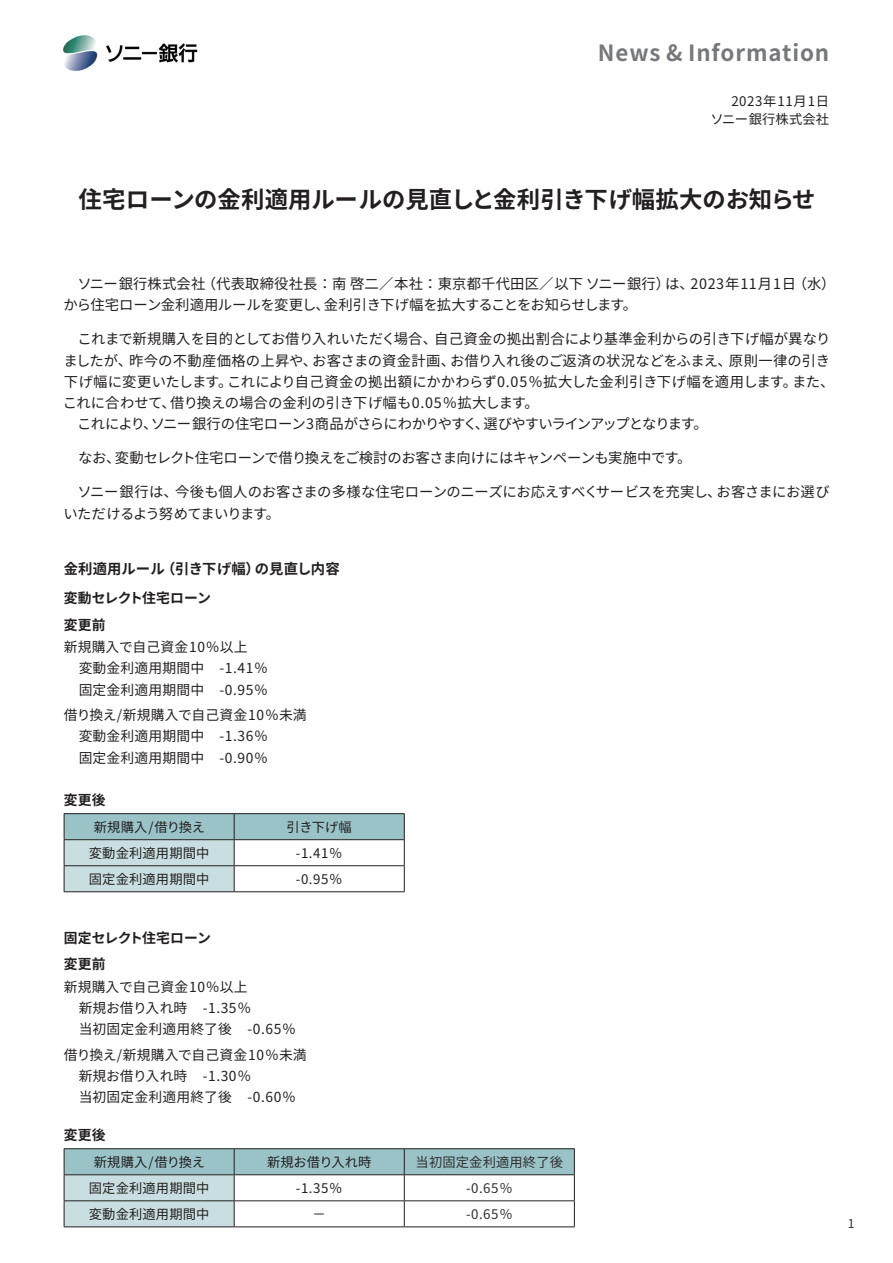
<style>
.page{position:relative;width:893px;height:1263px;background:#fff}
.page>*{position:absolute;margin:0;border:0;box-sizing:border-box;transform-origin:0 0}
.t1{font:700 23.4px "Noto Sans CJ Kjp";letter-spacing:-.005em;color:#231f20}
.t2{font:700 22.35px "Noto Sans CJ Kjp";letter-spacing:.04em;color:#76787b}
.t3{font:14.4px/21.3px "Noto Sans CJ Kjp";letter-spacing:-.005em;color:#231f20}
.t4{font:14.4px/21.3px "Noto Sans CJ Kjp";letter-spacing:-.045em;color:#231f20}
.t5{font:14.4px "Noto Sans CJ Kjp";letter-spacing:-.035em;color:#231f20}
.t6{font:14.4px "Noto Sans CJ Kjp";letter-spacing:-.025em;color:#231f20}
.t7{font:14.4px "Noto Sans CJ Kjp";letter-spacing:-.065em;color:#231f20}
.t8{font:700 14.4px "Noto Sans CJ Kjp";letter-spacing:-.005em;color:#231f20}
.t9{font:14.4px "Noto Sans CJ Kjp";letter-spacing:.025em;color:#231f20}
.t10{font:14.4px "Noto Sans CJ Kjp";letter-spacing:.06em;color:#231f20}
.t11{font:14.4px "Noto Sans CJ Kjp";letter-spacing:.015em;color:#231f20}
.t12{font:13.8px/21.3px "Noto Sans CJ Kjp";letter-spacing:.01em;color:#231f20}
.t13{font:700 13.8px/26.5px "Noto Sans CJ Kjp";letter-spacing:.01em;color:#231f20}
.t14{font:13.8px "Noto Sans CJ Kjp";letter-spacing:-.01em;color:#231f20}
.t15{font:13.35px "Noto Sans CJ Kjp";letter-spacing:.01em;color:#231f20}
.t16{font:13.35px "Noto Sans CJ Kjp";letter-spacing:.01em;color:#312f30}
.t17{font:13.35px/18px "Noto Sans CJ Kjp";letter-spacing:.04em;color:#231f20;text-align:right}
.t18{font:13.35px "Noto Sans CJ Kjp";letter-spacing:-.01em;color:#231f20}
.t19{font:12.15px "Noto Sans CJ Kjp";color:#312f30}
</style>
<div class="page">
<img style="left:62px;top:35px;width:136px;height:36px">
<hr style="left:64px;top:813px;width:170px;height:1px;background:#231f20">
<hr style="left:234px;top:813px;width:171px;height:1px;background:#231f20">
<svg style="left:64px;top:814px;width:341px;height:77px"></svg>
<hr style="left:64px;top:839px;width:170px;height:1px;background:#231f20">
<hr style="left:234px;top:839px;width:171px;height:1px;background:#231f20">
<hr style="left:64px;top:865px;width:170px;height:1px;background:#231f20">
<hr style="left:234px;top:865px;width:171px;height:1px;background:#231f20">
<hr style="left:64px;top:891px;width:170px;height:1px;background:#231f20">
<hr style="left:234px;top:891px;width:171px;height:1px;background:#231f20">
<hr style="left:64px;top:1148px;width:170px;height:1px;background:#231f20">
<hr style="left:234px;top:1148px;width:170px;height:1px;background:#231f20">
<hr style="left:404px;top:1148px;width:171px;height:1px;background:#231f20">
<svg style="left:64px;top:1149px;width:511px;height:77px"></svg>
<hr style="left:64px;top:1174px;width:170px;height:1px;background:#231f20">
<hr style="left:234px;top:1174px;width:170px;height:1px;background:#231f20">
<hr style="left:404px;top:1174px;width:171px;height:1px;background:#231f20">
<hr style="left:64px;top:1200px;width:170px;height:1px;background:#231f20">
<hr style="left:234px;top:1200px;width:170px;height:1px;background:#231f20">
<hr style="left:404px;top:1200px;width:171px;height:1px;background:#231f20">
<hr style="left:64px;top:1226px;width:170px;height:1px;background:#231f20">
<hr style="left:234px;top:1226px;width:170px;height:1px;background:#231f20">
<hr style="left:404px;top:1226px;width:171px;height:1px;background:#231f20">
<h2 class="t2" style="left:598px;top:40px;width:233px">News &amp; Information</h2>
<p class="t17" style="left:710px;top:93px;width:120px">2023年11月1日<br>ソニー銀行株式会社</p>
<h1 class="t1" style="left:78px;top:187px;width:739px">住宅ローンの金利適用ルールの見直しと金利引き下げ幅拡大のお知らせ</h1>
<p class="t3" style="left:202px;top:273px;width:470px">（代表取締役社長：南啓二／本社：東京都千代田区／以下ソニー銀行）</p>
<p class="t10" style="left:691px;top:276px;width:107px">2023年11月1日</p>
<p class="t3" style="left:64px;top:273px;width:143px">　ソニー銀行株式会社</p>
<p class="t3" style="left:665px;top:273px;width:30px">は、</p>
<p class="t3" style="left:64px;top:295px;width:268px">から住宅ローン金利適用ルールを変更し、</p>
<p class="t7" style="left:324px;top:297px;width:315px">金利引き下げ幅を拡大することをお知らせします。</p>
<p class="t3" style="left:793px;top:273px;width:44px">（水(</p>
<p class="t6" style="left:64px;top:331px;width:375px">　これまで新規購入を目的としてお借り入れいただく場合、</p>
<p class="t3" style="left:434px;top:329px;width:398px">自己資金の拠出割合により基準金利からの引き下げ幅が異なり</p>
<p class="t3" style="left:63px;top:350px;width:70px">ましたが、</p>
<p class="t3" style="left:450px;top:350px;width:283px">お借り入れ後のご返済の状況などをふまえ、</p>
<p class="t9" style="left:129px;top:352px;width:190px">昨今の不動産価格の上昇や、</p>
<p class="t3" style="left:312px;top:350px;width:144px">お客さまの資金計画、</p>
<p class="t11" style="left:729px;top:352px;width:103px">原則一律の引き</p>
<p class="t3" style="left:227px;top:371px;width:571px">これにより自己資金の拠出額にかかわらず0.05％拡大した金利引き下げ幅を適用します。</p>
<p class="t3" style="left:170px;top:371px;width:370px;text-indent:-106px">下げ幅に変更いたします。<br>借り換えの場合の金利の引き下げ幅も0.05％拡大します。</p>
<p class="t3" style="left:792px;top:371px;width:44px">また、</p>
<p class="t4" style="left:63px;top:392px;width:647px">これに合わせて、<br>　これによりソニー銀行の住宅ローン3商品がさらにわかりやすく選びやすいラインアップとなります。</p>
<p class="t3" style="left:143px;top:414px;width:16px">、</p>
<p class="t5" style="left:115px;top:450px;width:578px">変動セレクト住宅ローンで借り換えをご検討のお客さま向けにはキャンペーンも実施中です。</p>
<p class="t3" style="left:475px;top:414px;width:16px">、</p>
<p class="t3" style="left:64px;top:448px;width:58px">　なお、</p>
<p class="t3" style="left:175px;top:482px;width:548px">今後も個人のお客さまの多様な住宅ローンのニーズにお応えすべくサービスを充実し、</p>
<p class="t4" style="left:64px;top:482px;width:218px">　ソニー銀行は、<br>いただけるよう努めてまいります。</p>
<p class="t3" style="left:717px;top:482px;width:115px">お客さまにお選び</p>
<p class="t8" style="left:161px;top:560px;width:100px">（引き下げ幅）</p>
<p class="t8" style="left:64px;top:560px;width:102px">金利適用ルール</p>
<p class="t13" style="left:64px;top:585px;width:149px">変動セレクト住宅ローン変更前</p>
<p class="t12" style="left:220px;top:637px;width:50px;text-indent:-156px">新規購入で自己資金10％以上-1.41％</p>
<p class="t8" style="left:255px;top:560px;width:86px">の見直し内容</p>
<p class="t12" style="left:79px;top:658px;width:127px">変動金利適用期間中</p>
<p class="t12" style="left:64px;top:677px;width:244px;line-height:25.5px;text-indent:15px">固定金利適用期間中<br>借り換え/新規購入で自己資金10％未満</p>
<p class="t12" style="left:220px;top:726px;width:50px">-1.36％</p>
<p class="t12" style="left:220px;top:679px;width:50px">-0.95％</p>
<p class="t12" style="left:79px;top:726px;width:127px">変動金利適用期間中</p>
<p class="t12" style="left:79px;top:747px;width:127px">固定金利適用期間中</p>
<p class="t13" style="left:64px;top:787px;width:43px">変更後</p>
<p class="t15" style="left:94px;top:819px;width:113px">新規購入/借り換え</p>
<p class="t15" style="left:89px;top:845px;width:122px">変動金利適用期間中</p>
<p class="t15" style="left:89px;top:871px;width:122px">固定金利適用期間中</p>
<p class="t12" style="left:220px;top:747px;width:50px">-0.90％</p>
<p class="t13" style="left:64px;top:924px;width:149px">固定セレクト住宅ローン変更前</p>
<p class="t12" style="left:64px;top:976px;width:189px;text-align:right">新規購入で自己資金10％以上-1.35％</p>
<p class="t14" style="left:79px;top:1000px;width:110px">新規お借り入れ時</p>
<p class="t15" style="left:287px;top:819px;width:67px">引き下げ幅</p>
<p class="t15" style="left:296px;top:845px;width:48px">-1.41％</p>
<p class="t15" style="left:296px;top:871px;width:48px">-0.95％</p>
<p class="t12" style="left:64px;top:1016px;width:244px;line-height:25.5px;text-indent:15px">当初固定金利適用終了後<br>借り換え/新規購入で自己資金10％未満</p>
<p class="t12" style="left:203px;top:1065px;width:50px">-1.30％</p>
<p class="t12" style="left:248px;top:1018px;width:50px">-0.65％</p>
<p class="t14" style="left:79px;top:1068px;width:110px">新規お借り入れ時</p>
<p class="t12" style="left:79px;top:1087px;width:155px">当初固定金利適用終了後</p>
<p class="t13" style="left:64px;top:1122px;width:43px">変更後</p>
<p class="t12" style="left:248px;top:1087px;width:50px">-0.60％</p>
<p class="t15" style="left:94px;top:1154px;width:113px">新規購入/借り換え</p>
<p class="t18" style="left:267px;top:1154px;width:106px">新規お借り入れ時</p>
<p class="t16" style="left:416px;top:1154px;width:149px">当初固定金利適用終了後</p>
<p class="t15" style="left:89px;top:1180px;width:122px">固定金利適用期間中</p>
<p class="t15" style="left:296px;top:1180px;width:48px">-1.35％</p>
<p class="t16" style="left:466px;top:1180px;width:48px">-0.65％</p>
<p class="t15" style="left:89px;top:1206px;width:122px">変動金利適用期間中</p>
<p class="t15" style="left:313px;top:1206px;width:15px">－</p>
<p class="t16" style="left:466px;top:1206px;width:48px">-0.65％</p>
<p class="t19" style="left:848px;top:1217px;width:8px">1</p>
</div>
